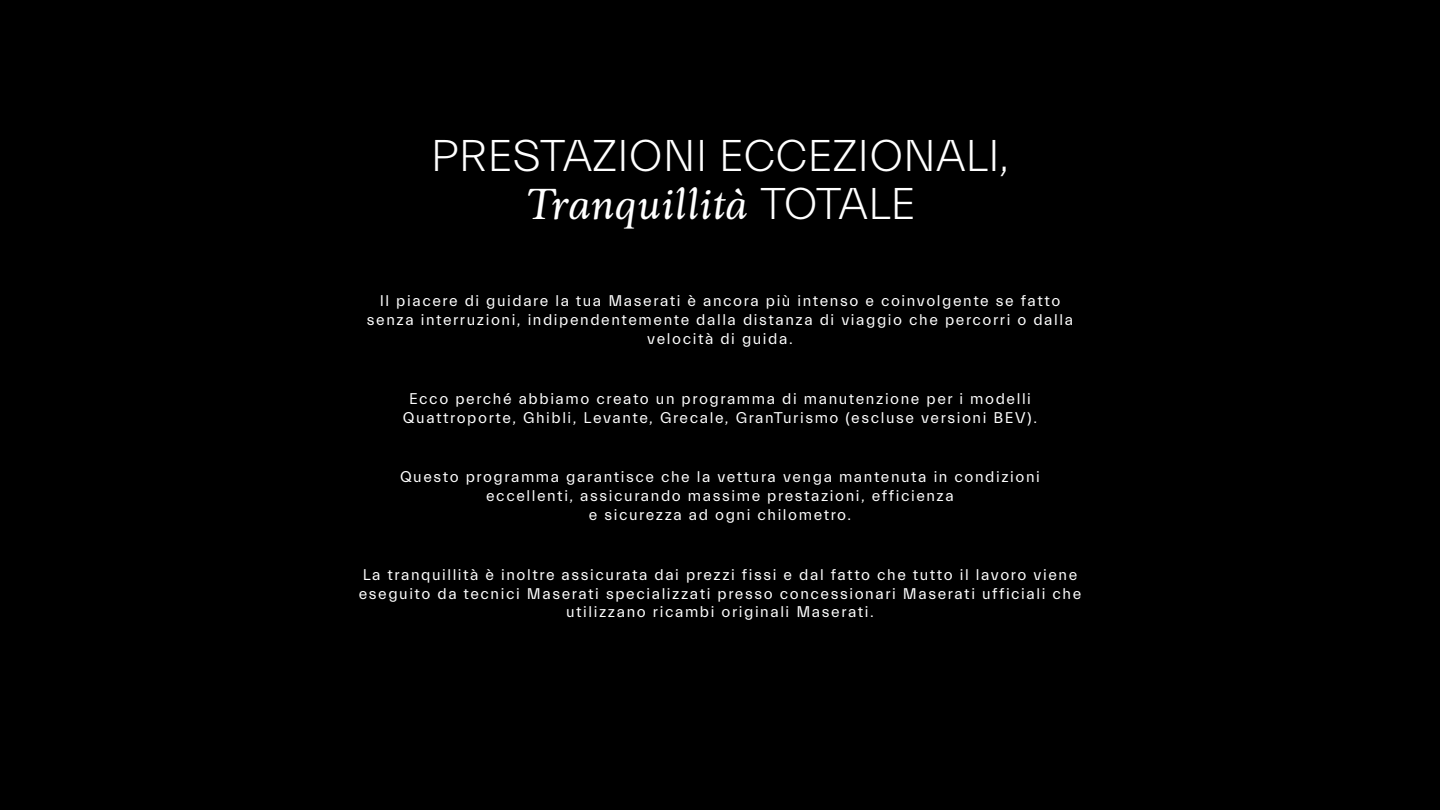
<style>
.page{position:relative;width:1440px;height:810px;background:#000}
.page>*{position:absolute;margin:0;border:0;box-sizing:border-box;transform-origin:0 0}
.t1{font:300 45px "Everett";color:#fff}
.t2{font:italic 45px "Anko";color:#fff}
.t3{font:15.75px/18.9px "Everett";letter-spacing:.1em;color:#fff;text-align:center}
.s1{font-family:"Everett";font-weight:300;font-style:normal}
</style>
<div class="page">
<h1 class="t1" style="left:431px;top:131px;width:580px">PRESTAZIONI ECCEZIONALI,</h1>
<h1 class="t2" style="left:524px;top:179px;width:393px">Tranquillità <span class="s1">TOTALE</span></h1>
<p class="t3" style="left:367px;top:292px;width:708px">Il piacere di guidare la tua Maserati è ancora più intenso e coinvolgente se fatto senza interruzioni, indipendentemente dalla distanza di viaggio che percorri o dalla velocità di guida.</p>
<p class="t3" style="left:403px;top:389px;width:636px">Ecco perché abbiamo creato un programma di manutenzione per i modelli<br>Quattroporte, Ghibli, Levante, Grecale, GranTurismo (escluse versioni BEV).</p>
<p class="t3" style="left:400px;top:468px;width:641px">Questo programma garantisce che la vettura venga mantenuta in condizioni eccellenti, assicurando massime prestazioni, efficienza<br>e sicurezza ad ogni chilometro.</p>
<p class="t3" style="left:359px;top:565px;width:724px">La tranquillità è inoltre assicurata dai prezzi fissi e dal fatto che tutto il lavoro viene eseguito da tecnici Maserati specializzati presso concessionari Maserati ufficiali che utilizzano ricambi originali Maserati.</p>
</div>
